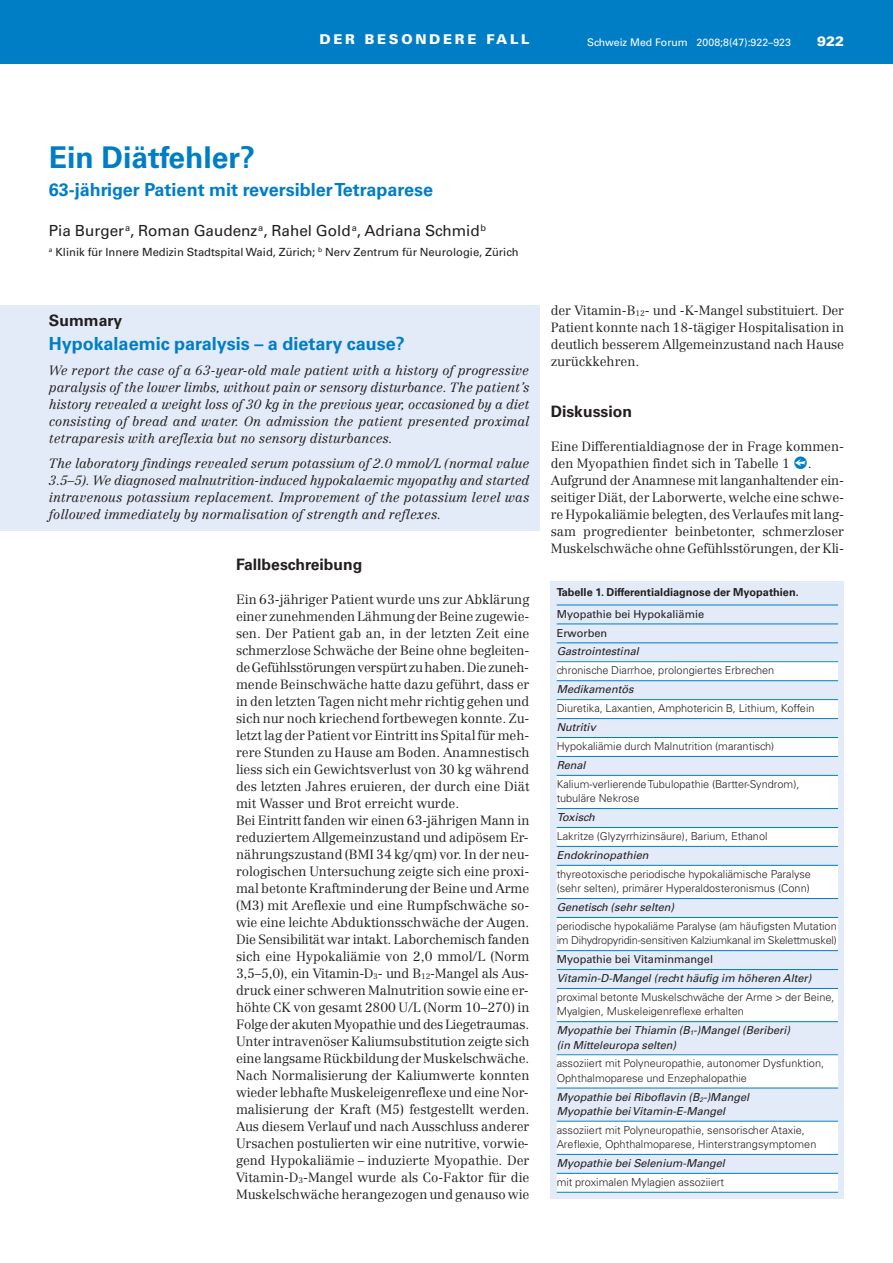
<style>
.page{position:relative;width:893px;height:1263px;background:#fff}
.page>*{position:absolute;margin:0;border:0;box-sizing:border-box;transform-origin:0 0}
.t1{font:700 30px "Univers LT Std";color:#007ec5}
.t2{font:700 18px "Univers LT Std";color:#007ec5}
.t3{font:700 15.75px "Univers LT Std";color:#231f20}
.t4{font:15.3px "Univers LT Std";color:#231f20}
.t5{font:900 13.5px "Univers LT Std";letter-spacing:.2em;color:#fff}
.t6{font:300 13.2px/17px "Centennial";color:#231f20}
.t7{font:italic 300 13.2px/17px "Centennial";color:#231f20;text-align:justify}
.t8{font:11.25px "Univers LT Std";color:#231f20}
.t9{font:300 10.95px/14.2px "Univers LT Std";color:#231f20}
.t10{font:italic 10.95px/14.2px "Univers LT Std";color:#231f20}
.t11{font:10.95px/18.9px "Univers LT Std";color:#231f20}
.t12{font:700 10.95px "Univers LT Std";color:#231f20}
.t13{font:10.5px "Univers LT Std";color:#fff}
</style>
<div class="page">
<div style="left:0;top:0;width:893px;height:64px;background:#007ec5"></div>
<div style="left:0;top:305px;width:540px;height:225px;background:#e2ebf7"></div>
<div style="left:551px;top:582px;width:293px;height:617px;background:#e2ebf7"></div>
<hr style="left:557px;top:605px;width:281px;height:1px;background:#007ec5">
<hr style="left:557px;top:623px;width:281px;height:1px;background:#007ec5">
<hr style="left:557px;top:642px;width:281px;height:1px;background:#007ec5">
<hr style="left:557px;top:661px;width:281px;height:1px;background:#007ec5">
<div style="left:557px;top:662px;width:281px;height:19px;background:#fff"></div>
<hr style="left:557px;top:680px;width:281px;height:1px;background:#007ec5">
<hr style="left:557px;top:699px;width:281px;height:1px;background:#007ec5">
<div style="left:557px;top:700px;width:281px;height:19px;background:#fff"></div>
<hr style="left:557px;top:718px;width:281px;height:1px;background:#007ec5">
<hr style="left:557px;top:737px;width:281px;height:1px;background:#007ec5">
<div style="left:557px;top:738px;width:281px;height:18px;background:#fff"></div>
<hr style="left:557px;top:756px;width:281px;height:1px;background:#007ec5">
<hr style="left:557px;top:775px;width:281px;height:1px;background:#007ec5">
<div style="left:557px;top:776px;width:281px;height:18px;background:#fff"></div>
<div style="left:557px;top:790px;width:281px;height:18px;background:#fff"></div>
<hr style="left:557px;top:808px;width:281px;height:1px;background:#007ec5">
<hr style="left:557px;top:827px;width:281px;height:1px;background:#007ec5">
<div style="left:557px;top:828px;width:281px;height:18px;background:#fff"></div>
<hr style="left:557px;top:846px;width:281px;height:1px;background:#007ec5">
<hr style="left:557px;top:865px;width:281px;height:1px;background:#007ec5">
<div style="left:557px;top:866px;width:281px;height:18px;background:#fff"></div>
<div style="left:557px;top:880px;width:281px;height:18px;background:#fff"></div>
<hr style="left:557px;top:898px;width:281px;height:1px;background:#007ec5">
<hr style="left:557px;top:917px;width:281px;height:1px;background:#007ec5">
<div style="left:557px;top:918px;width:281px;height:18px;background:#fff"></div>
<div style="left:557px;top:932px;width:281px;height:19px;background:#fff"></div>
<hr style="left:557px;top:950px;width:281px;height:1px;background:#007ec5">
<hr style="left:557px;top:969px;width:281px;height:1px;background:#007ec5">
<hr style="left:557px;top:988px;width:281px;height:1px;background:#007ec5">
<div style="left:557px;top:989px;width:281px;height:18px;background:#fff"></div>
<div style="left:557px;top:1003px;width:281px;height:19px;background:#fff"></div>
<hr style="left:557px;top:1021px;width:281px;height:1px;background:#007ec5">
<hr style="left:557px;top:1054px;width:281px;height:1px;background:#007ec5">
<div style="left:557px;top:1055px;width:281px;height:19px;background:#fff"></div>
<div style="left:557px;top:1070px;width:281px;height:18px;background:#fff"></div>
<hr style="left:557px;top:1088px;width:281px;height:1px;background:#007ec5">
<hr style="left:557px;top:1121px;width:281px;height:1px;background:#007ec5">
<div style="left:557px;top:1122px;width:281px;height:18px;background:#fff"></div>
<div style="left:557px;top:1136px;width:281px;height:18px;background:#fff"></div>
<hr style="left:557px;top:1154px;width:281px;height:1px;background:#007ec5">
<hr style="left:557px;top:1173px;width:281px;height:1px;background:#007ec5">
<div style="left:557px;top:1174px;width:281px;height:18px;background:#fff"></div>
<hr style="left:557px;top:1192px;width:281px;height:1px;background:#007ec5">
<p class="t5" style="left:319px;top:31px;width:211px">DER BESONDERE FALL</p>
<p class="t13" style="left:587px;top:38px;width:205px">Schweiz Med Forum 2008;8(47):922–923</p>
<p class="t5" style="left:817px;top:33px;width:29px">922</p>
<h1 class="t1" style="left:49px;top:147px;width:208px">Ein Diätfehler?</h1>
<h2 class="t2" style="left:49px;top:183px;width:386px">63-jähriger Patient mit reversibler Tetraparese</h2>
<p class="t4" style="left:49px;top:225px;width:439px">Pia Burger<sup>a</sup>, Roman Gaudenz<sup>a</sup>, Rahel Gold<sup>a</sup>, Adriana Schmid<sup>b</sup></p>
<p class="t8" style="left:49px;top:247px;width:471px"><sup>a</sup> Klinik für Innere Medizin Stadtspital Waid, Zürich; <sup>b</sup> Nerv Zentrum für Neurologie, Zürich</p>
<p class="t3" style="left:49px;top:315px;width:75px">Summary</p>
<h2 class="t2" style="left:49px;top:337px;width:358px">Hypokalaemic paralysis – a dietary cause?</h2>
<p class="t7" style="left:49px;top:363px;width:482px">We report the case of a 63-year-old male patient with a history of progressive paralysis of the lower limbs, without pain or sensory disturbance. The patient’s history revealed a weight loss of 30 kg in the previous year, occasioned by a diet consisting of bread and water. On admission the patient presented proximal tetraparesis with areflexia but no sensory disturbances.</p>
<p class="t7" style="left:49px;top:456px;width:482px">The laboratory findings revealed serum potassium of 2.0 mmol/L (normal value 3.5–5). We diagnosed malnutrition-induced hypokalaemic myopathy and started intravenous potassium replacement. Improvement of the potassium level was followed immediately by normalisation of strength and reflexes.</p>
<p class="t3" style="left:236px;top:558px;width:128px">Fallbeschreibung</p>
<p class="t6" style="left:236px;top:592px;width:295px">Ein 63-jähriger Patient wurde uns zur Abklärung einer zunehmenden Lähmung der Beine zugewie - sen. Der Patient gab an, in der letzten Zeit eine schmerzlose Schwäche der Beine ohne begleiten&shy;de Gefühlsstörungen verspürt zu haben. Die zuneh - mende Beinschwäche hatte dazu geführt, dass er in den letzten Tagen nicht mehr richtig gehen und sich nur noch kriechend fortbewegen konnte. Zu&shy;letzt lag der Patient vor Eintritt ins Spital für meh&shy;rere Stunden zu Hause am Boden. Anamnestisch liess sich ein Gewichtsverlust von 30 kg während des letzten Jahres eruieren, der durch eine Diät mit Wasser und Brot erreicht wurde.<br>Bei Eintritt fanden wir einen 63-jährigen Mann in reduziertem Allgemeinzustand und adipösem Er - nährungszustand (BMI 34 kg/qm) vor. In der neu&shy;rologischen Untersuchung zeigte sich eine proxi&shy;mal betonte Kraftminderung der Beine und Arme (M3) mit Areflexie und eine Rumpfschwäche so&shy;wie eine leichte Abduktionsschwäche der Augen.<br>Die Sensibilität war intakt. Laborchemisch fanden sich eine Hypokaliämie von 2,0 mmol/L (Norm 3,5–5,0), ein Vitamin-D<sub>3</sub>- und B<sub>12</sub>-Mangel als Aus&shy;druck einer schweren Malnutrition sowie eine er&shy;höhte CK von gesamt 2800 U/L (Norm 10–270) in Folge der akuten Myopathie und des Liegetraumas.<br>Unter intravenöser Kaliumsubstitution zeigte sich eine langsame Rückbildung der Muskelschwäche.<br>Nach Normalisierung der Kaliumwerte konnten wieder lebhafte Muskeleigenreflexe und eine Nor&shy;malisierung der Kraft (M5) festgestellt werden.<br>Aus diesem Verlauf und nach Ausschluss anderer Ursachen postulierten wir eine nutritive, vorwie&shy;gend Hypokaliämie – induzierte Myopathie. Der Vitamin-D<sub>3</sub>-Mangel wurde als Co-Faktor für die Muskelschwäche herangezogen und genauso wie</p>
<p class="t6" style="left:551px;top:303px;width:295px;text-align:justify">der Vitamin-B<sub>12</sub>- und -K-Mangel substituiert. Der Patient konnte nach 18-tägiger Hospitalisation in deutlich besserem Allgemeinzustand nach Hause zurückkehren.</p>
<p class="t3" style="left:551px;top:405px;width:83px">Diskussion</p>
<p class="t6" style="left:551px;top:439px;width:295px">Eine Differentialdiagnose der in Frage kommen&shy;den Myopathien findet sich in Tabelle 1</p>
<p class="t6" style="left:551px;top:456px;width:295px;text-indent:257px">.<br>Aufgrund der Anamnese mit langanhaltender ein&shy;seitiger Diät, der Laborwerte, welche eine schwe&shy;re Hypokaliämie belegten, des Verlaufes mit lang&shy;sam progredienter beinbetonter, schmerzloser Muskelschwäche ohne Gefühlsstörungen, der Kli-</p>
<p class="t12" style="left:557px;top:588px;width:244px">Tabelle 1. Differentialdiagnose der Myopathien.</p>
<p class="t11" style="left:557px;top:605px;width:149px">Myopathie bei Hypokaliämie<br>Erworben</p>
<p class="t10" style="left:557px;top:645px;width:84px">Gastrointestinal</p>
<p class="t9" style="left:557px;top:664px;width:219px">chronische Diarrhoe, prolongiertes Erbrechen</p>
<p class="t10" style="left:557px;top:683px;width:78px">Medikamentös</p>
<p class="t9" style="left:557px;top:702px;width:259px">Diuretika, Laxantien, Amphotericin B, Lithium, Koffein</p>
<p class="t10" style="left:557px;top:721px;width:41px">Nutritiv</p>
<p class="t9" style="left:557px;top:740px;width:219px">Hypokaliämie durch Malnutrition (marantisch)</p>
<p class="t10" style="left:557px;top:759px;width:30px">Renal</p>
<p class="t9" style="left:557px;top:778px;width:244px">Kalium-verlierende Tubulopathie (Bartter-Syndrom), tubuläre Nekrose</p>
<p class="t10" style="left:557px;top:811px;width:40px">Toxisch</p>
<p class="t9" style="left:557px;top:830px;width:212px">Lakritze (Glyzyrrhizinsäure), Barium, Ethanol</p>
<p class="t10" style="left:557px;top:849px;width:93px">Endokrinopathien</p>
<p class="t9" style="left:557px;top:868px;width:256px">thyreotoxische periodische hypokaliämische Paralyse (sehr selten), primärer Hyperaldosteronismus (Conn)</p>
<p class="t10" style="left:557px;top:901px;width:119px">Genetisch (sehr selten)</p>
<p class="t9" style="left:557px;top:920px;width:282px">periodische hypokaliäme Paralyse (am häufigsten Mutation im Dihydropyridin-sensitiven Kalziumkanal im Skelettmuskel)</p>
<p class="t11" style="left:557px;top:951px;width:158px">Myopathie bei Vitaminmangel</p>
<p class="t10" style="left:557px;top:972px;width:256px">Vitamin-D-Mangel (recht häufig im höheren Alter)</p>
<p class="t9" style="left:557px;top:991px;width:279px">proximal betonte Muskelschwäche der Arme &gt; der Beine,<br>Myalgien, Muskeleigenreflexe erhalten</p>
<p class="t10" style="left:557px;top:1024px;width:235px">Myopathie bei Thiamin (B<sub>1</sub>-)Mangel (Beriberi) (in Mitteleuropa selten)</p>
<p class="t9" style="left:557px;top:1057px;width:269px">assoziiert mit Polyneuropathie, autonomer Dysfunktion,<br>Ophthalmoparese und Enzephalopathie</p>
<p class="t10" style="left:557px;top:1091px;width:194px">Myopathie bei Riboflavin (B<sub>2</sub>-)Mangel<br>Myopathie bei Vitamin-E-Mangel</p>
<p class="t9" style="left:557px;top:1124px;width:261px">assoziiert mit Polyneuropathie, sensorischer Ataxie,<br>Areflexie, Ophthalmoparese, Hinterstrangsymptomen</p>
<p class="t10" style="left:557px;top:1157px;width:170px">Myopathie bei Selenium-Mangel</p>
<p class="t9" style="left:557px;top:1176px;width:169px">mit proximalen Mylagien assoziiert</p>
</div>
